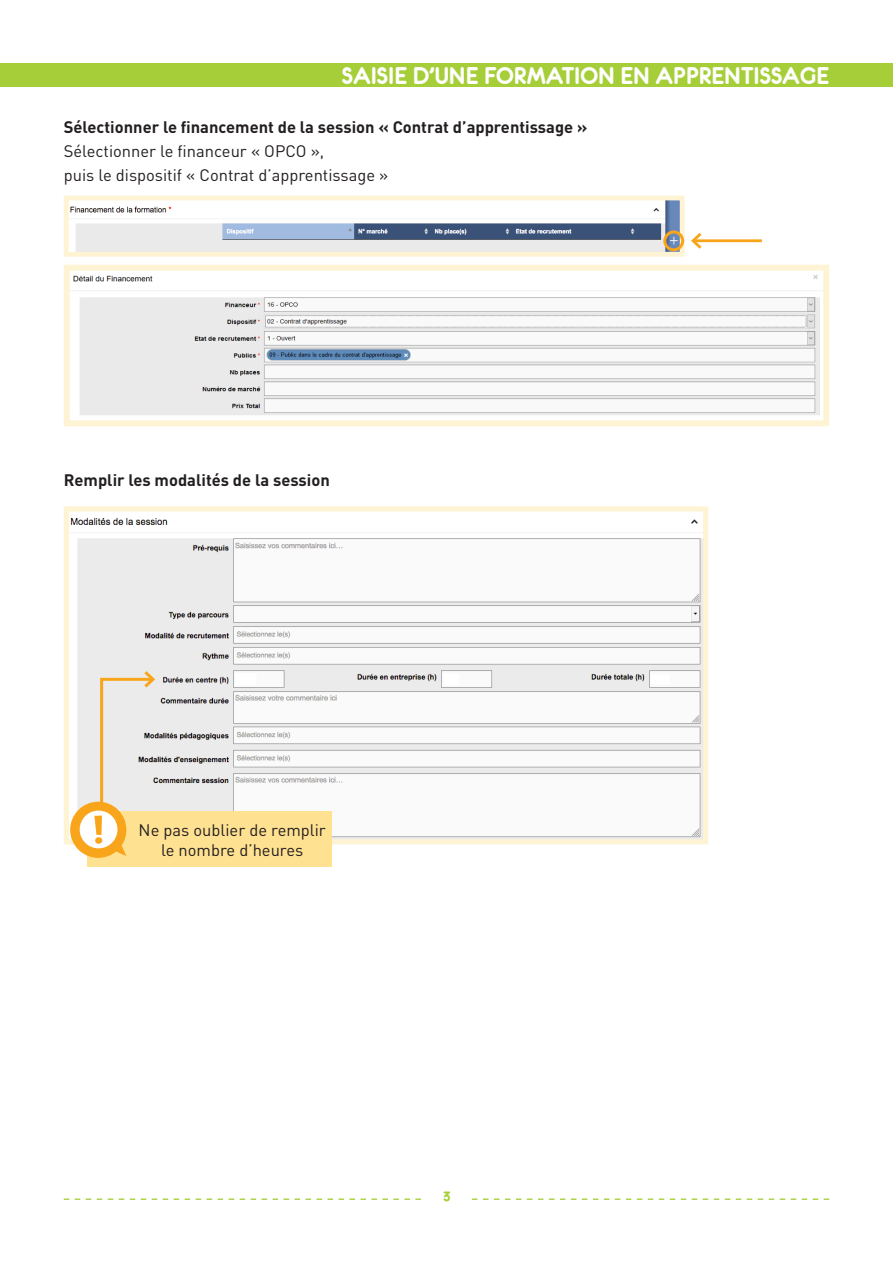
<style>
.page{position:relative;width:893px;height:1263px;background:#fff}
.page>*{position:absolute;margin:0;border:0;box-sizing:border-box;transform-origin:0 0}
.t1{font:25.8px "Eurofurencebold";color:#fff}
.texte{font:16.5px/19.8px "DIN";color:#231f20;text-align:center}
.texte-2{font:700 16.5px "DIN";color:#231f20}
.t2{font:15px "Eurofurencebold";color:#a6ce39}
</style>
<div class="page">
<div style="left:0;top:64px;width:893px;height:23px;background:#a6ce39"></div>
<svg style="left:64px;top:1198px;width:357px;height:2px"></svg>
<svg style="left:472px;top:1198px;width:357px;height:2px"></svg>
<svg style="left:64px;top:264px;width:765px;height:163px"></svg>
<svg style="left:64px;top:506px;width:645px;height:339px"></svg>
<div style="left:87px;top:811px;width:245px;height:56px;background:#ffe192"></div>
<svg style="left:70px;top:668px;width:87px;height:190px"></svg>
<hr style="left:693px;top:239px;width:69px;height:3px;background:#f9a51b">
<svg style="left:64px;top:195px;width:640px;height:62px"></svg>
<h1 class="t1" style="left:342px;top:63px;width:489px">SAISIE D’UNE FORMATION EN APPRENTISSAGE</h1>
<p class="texte-2" style="left:64px;top:116px;width:525px">Sélectionner le financement de la session « Contrat d’apprentissage »</p>
<p class="texte" style="left:64px;top:141px;width:262px">Sélectionner le financeur « OPCO »,</p>
<p class="texte" style="left:64px;top:165px;width:326px">puis le dispositif « Contrat d’apprentissage »</p>
<p class="texte-2" style="left:64px;top:470px;width:267px">Remplir les modalités de la session</p>
<p class="texte" style="left:139px;top:820px;width:189px">Ne pas oublier de remplir le nombre d’heures</p>
<p class="t2" style="left:443px;top:1187px;width:9px">3</p>
</div>
